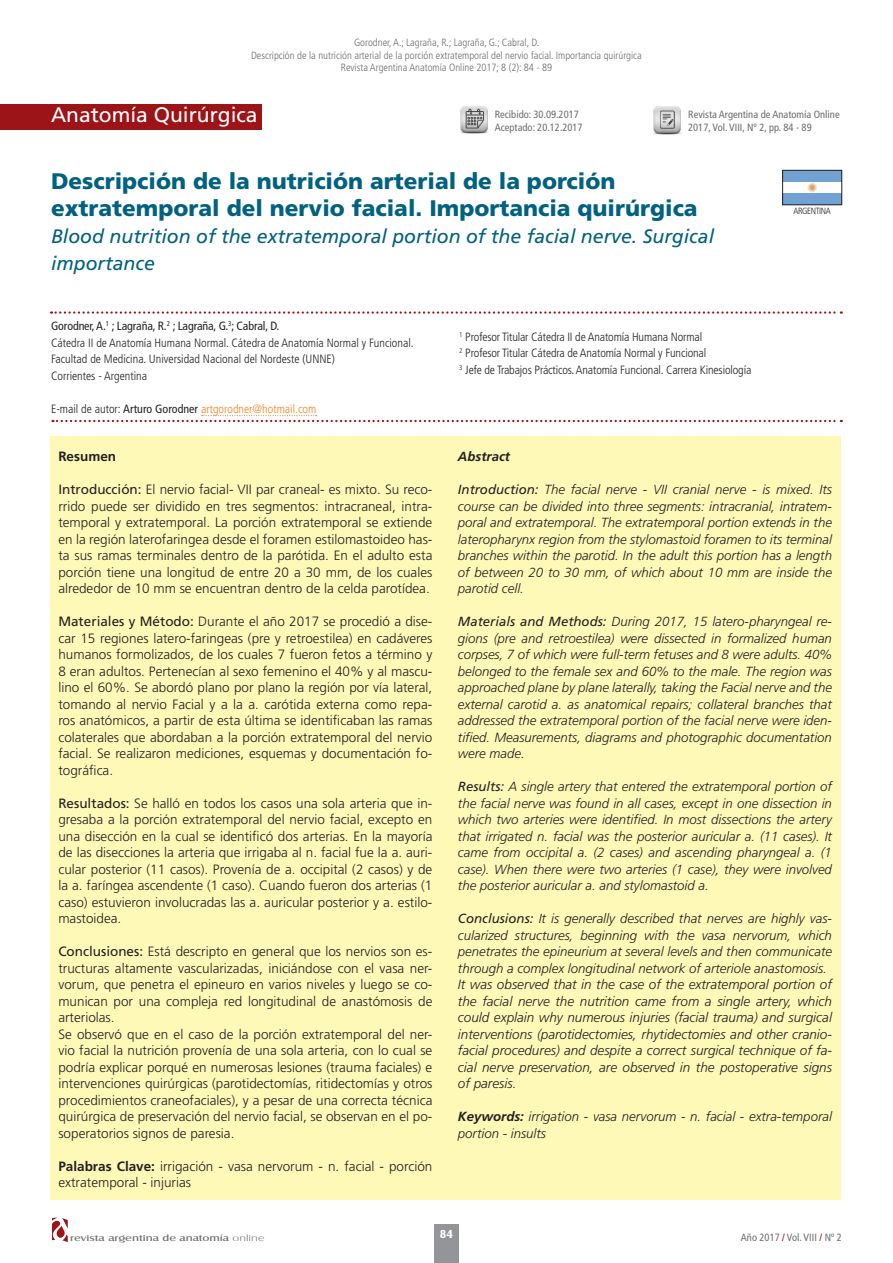
<style>
.page{position:relative;width:893px;height:1263px;background:#fff}
.page>*{position:absolute;margin:0;border:0;box-sizing:border-box;transform-origin:0 0}
.Titulo_principal_ESP{font:900 22.5px/27px "Frutiger LT Std";color:#006181}
.Titulo_Secciones{font:21px "Frutiger LT Std";color:#fff}
.Titulo_principal_ENG{font:italic 19.5px/27px "Frutiger LT Std";color:#006181}
.Resumen_ESP{font:300 13.5px/16.5px "Frutiger LT Std";color:#231f20;text-align:justify}
.Resumen_ING{font:italic 300 13.5px/16.5px "Frutiger LT Std";color:#231f20;text-align:justify}
.Resumen_ESP-2{font:700 13.5px "Frutiger LT Std";color:#231f20}
.Resumen_ING-2{font:italic 300 13.2px/16.5px "Frutiger LT Std";color:#231f20;text-align:justify}
.Resumen_ING-3{font:italic 700 13.2px "Frutiger LT Std";color:#231f20}
.Autores{font:300 condensed 12px "Frutiger LT Std";letter-spacing:-.01em;color:#231f20}
.Autores-2{font:300 condensed 12px "Frutiger LT Std";color:#f58220}
.Autores-3{font:condensed 12px "Frutiger LT Std";letter-spacing:-.01em;color:#231f20}
.Numero_de_pagina{font:700 12px "Castle T";color:#fff}
.t1{font:300 condensed 10.5px/12.6px "Frutiger LT Std";color:#6c6d70;text-align:center}
.Fechas{font:condensed 10.5px "Frutiger LT Std";color:#6c6d70}
.t2{font:9px "Castle T";color:#6c6d70;scale:1.4 1}
.Paises{font:300 condensed 9px "Frutiger LT Std";letter-spacing:-.04em;color:#231f20}
.s1{color:#231f20}
.s2{font-weight:400;color:#231f20}
.s3{font-weight:400}
.s4{font-weight:700}
.s5{font-family:"Castle T Ligh"}
.s6{color:#9c1418}
</style>
<div class="page">
<svg style="left:52px;top:1218px;width:16px;height:24px"></svg>
<div style="left:434px;top:1224px;width:24px;height:39px;background:#939598"></div>
<div style="left:0;top:104px;width:262px;height:25px;background:#9c1418"></div>
<div style="left:50px;top:436px;width:790px;height:763px;background:#fff9b8"></div>
<img style="left:460px;top:106px;width:28px;height:28px">
<img style="left:653px;top:106px;width:28px;height:29px">
<div style="left:783px;top:170px;width:59px;height:12px;background:#72a1d4"></div>
<div style="left:783px;top:193px;width:59px;height:12px;background:#72a1d4"></div>
<svg style="left:807px;top:183px;width:10px;height:9px"></svg>
<div style="left:782px;top:170px;width:60px;height:35px;border:1px solid #231f20"></div>
<svg style="left:51px;top:311px;width:791px;height:3px"></svg>
<svg style="left:53px;top:415px;width:789px;height:7px"></svg>
<p class="t1" style="left:251px;top:36px;width:392px">Gorodner, A.; Lagraña, R.; Lagraña, G.; Cabral, D.<br>Descripción de la nutrición arterial de la porción extratemporal del nervio facial. Importancia quirúrgica<br>Revista Argentina Anatomía Online 2017; 8 (2): 84 - 89</p>
<p class="Titulo_Secciones" style="left:51px;top:102px;width:208px">Anatomía Quirúrgica</p>
<p class="Fechas" style="left:495px;top:109px;width:86px">Recibido: 30.09.2017</p>
<p class="Fechas" style="left:495px;top:121px;width:89px">Aceptado: 20.12.2017</p>
<p class="Fechas" style="left:688px;top:109px;width:153px">Revista Argentina de Anatomía Online</p>
<p class="Fechas" style="left:688px;top:121px;width:125px">2017, Vol. VIII, Nº 2, pp. 84 - 89</p>
<p class="Titulo_principal_ESP" style="left:51px;top:168px;width:648px">Descripción de la nutrición arterial de la porción extratemporal del nervio facial. Importancia quirúrgica</p>
<p class="Titulo_principal_ENG" style="left:51px;top:223px;width:665px">Blood nutrition of the extratemporal portion of the facial nerve. Surgical importance</p>
<p class="Autores-3" style="left:51px;top:319px;width:230px">Gorodner, A.<sup>1</sup> ; Lagraña, R.<sup>2</sup> ; Lagraña, G.<sup>3</sup>; Cabral, D.</p>
<p class="Autores" style="left:51px;top:336px;width:364px">Cátedra II de Anatomía Humana Normal. Cátedra de Anatomía Normal y Funcional.</p>
<p class="Autores" style="left:51px;top:352px;width:285px">Facultad de Medicina. Universidad Nacional del Nordeste (UNNE)</p>
<p class="Autores" style="left:51px;top:369px;width:98px">Corrientes - Argentina</p>
<p class="Autores-2" style="left:51px;top:402px;width:267px"><span class="s1">E-mail de autor:</span> <span class="s2">Arturo Gorodner</span> artgorodner@hotmail.com</p>
<p class="Autores" style="left:459px;top:330px;width:244px"><sup>1</sup> Profesor Titular Cátedra II de Anatomía Humana Normal</p>
<p class="Autores" style="left:459px;top:346px;width:248px"><sup>2</sup> Profesor Titular Cátedra de Anatomía Normal y Funcional</p>
<p class="Autores" style="left:459px;top:363px;width:294px"><sup>3</sup> Jefe de Trabajos Prácticos. Anatomía Funcional. Carrera Kinesiología</p>
<p class="Paises" style="left:793px;top:205px;width:39px">ARGENTINA</p>
<p class="Resumen_ESP-2" style="left:58px;top:448px;width:59px">Resumen</p>
<p class="Resumen_ESP" style="left:58px;top:481px;width:375px"><span class="s3">Introducción:</span> El nervio facial- VII par craneal- es mixto. Su reco&shy;rrido puede ser dividido en tres segmentos: intracraneal, intra&shy;temporal y extratemporal. La porción extratemporal se extiende en la región laterofaringea desde el foramen estilomastoideo has&shy;ta sus ramas terminales dentro de la parótida. En el adulto esta porción tiene una longitud de entre 20 a 30 mm, de los cuales alrededor de 10 mm se encuentran dentro de la celda parotídea.</p>
<p class="Resumen_ESP" style="left:58px;top:613px;width:376px"><span class="s3">Materiales y Método:</span> Durante el año 2017 se procedió a dise&shy;car 15 regiones latero-faringeas (pre y retroestilea) en cadáveres humanos formolizados, de los cuales 7 fueron fetos a término y 8 eran adultos. Pertenecían al sexo femenino el 40% y al mascu&shy;lino el 60%. Se abordó plano por plano la región por vía lateral, tomando al nervio Facial y a la a. carótida externa como repa&shy;ros anatómicos, a partir de esta última se identificaban las ramas colaterales que abordaban a la porción extratemporal del nervio facial. Se realizaron mediciones, esquemas y documentación fo&shy;tográfica.</p>
<p class="Resumen_ESP" style="left:58px;top:795px;width:376px"><span class="s3">Resultados:</span> Se halló en todos los casos una sola arteria que in&shy;gresaba a la porción extratemporal del nervio facial, excepto en una disección en la cual se identificó dos arterias. En la mayoría de las disecciones la arteria que irrigaba al n. facial fue la a. auri&shy;cular posterior (11 casos). Provenía de a. occipital (2 casos) y de la a. faríngea ascendente (1 caso). Cuando fueron dos arterias (1 caso) estuvieron involucradas las a. auricular posterior y a. estilo&shy;mastoidea.</p>
<p class="Resumen_ESP" style="left:58px;top:943px;width:376px"><span class="s3">Conclusiones:</span> Está descripto en general que los nervios son es&shy;tructuras altamente vascularizadas, iniciándose con el vasa ner&shy;vorum, que penetra el epineuro en varios niveles y luego se co&shy;munican por una compleja red longitudinal de anastómosis de arteriolas.</p>
<p class="Resumen_ESP" style="left:58px;top:1026px;width:375px">Se observó que en el caso de la porción extratemporal del ner&shy;vio facial la nutrición provenía de una sola arteria, con lo cual se podría explicar porqué en numerosas lesiones (trauma faciales) e intervenciones quirúrgicas (parotidectomías, ritidectomías y otros procedimientos craneofaciales), y a pesar de una correcta técnica quirúrgica de preservación del nervio facial, se observan en el po&shy;soperatorios signos de paresia.</p>
<p class="Resumen_ESP" style="left:58px;top:1158px;width:375px"><span class="s4">Palabras Clave:</span> irrigación - vasa nervorum - n. facial - porción extratemporal - injurias</p>
<p class="Resumen_ING-3" style="left:458px;top:449px;width:54px">Abstract</p>
<p class="Resumen_ING-2" style="left:458px;top:481px;width:376px"><span class="s3">Introduction:</span> The facial nerve - VII cranial nerve - is mixed. Its course can be divided into three segments: intracranial, intratem&shy;poral and extratemporal. The extratemporal portion extends in the lateropharynx region from the stylomastoid foramen to its terminal branches within the parotid. In the adult this portion has a length of between 20 to 30 mm, of which about 10 mm are inside the parotid cell.</p>
<p class="Resumen_ING-2" style="left:458px;top:613px;width:376px"><span class="s3">Materials and Methods:</span> During 2017, 15 latero-pharyngeal re&shy;gions (pre and retroestilea) were dissected in formalized human corpses, 7 of which were full-term fetuses and 8 were adults. 40% belonged to the female sex and 60% to the male. The region was approached plane by plane laterally, taking the Facial nerve and the external carotid a. as anatomical repairs; collateral branches that addressed the extratemporal portion of the facial nerve were iden&shy;tified. Measurements, diagrams and photographic documentation were made.</p>
<p class="Resumen_ING-2" style="left:458px;top:778px;width:376px"><span class="s3">Results:</span> A single artery that entered the extratemporal portion of the facial nerve was found in all cases, except in one dissection in which two arteries were identified. In most dissections the artery that irrigated n. facial was the posterior auricular a. (11 cases). It came from occipital a. (2 cases) and ascending pharyngeal a. (1 case). When there were two arteries (1 case), they were involved the posterior auricular a. and stylomastoid a.</p>
<p class="Resumen_ING-2" style="left:458px;top:910px;width:376px"><span class="s3">Conclusions:</span> It is generally described that nerves are highly vas&shy;cularized structures, beginning with the vasa nervorum, which penetrates the epineurium at several levels and then communicate through a complex longitudinal network of arteriole anastomosis.</p>
<p class="Resumen_ING" style="left:458px;top:976px;width:376px">It was observed that in the case of the extratemporal portion of the facial nerve the nutrition came from a single artery, which could explain why numerous injuries (facial trauma) and surgical interventions (parotidectomies, rhytidectomies and other cranio&shy;facial procedures) and despite a correct surgical technique of fa&shy;cial nerve preservation, are observed in the postoperative signs of paresis.</p>
<p class="Resumen_ING-2" style="left:458px;top:1108px;width:375px"><span class="s4">Keywords:</span> irrigation - vasa nervorum - n. facial - extra-temporal portion - insults</p>
<p class="t2" style="left:70px;top:1234px;width:140px">revista argentina de anatomía <span class="s5">online</span></p>
<p class="Numero_de_pagina" style="left:440px;top:1227px;width:15px">84</p>
<p class="Fechas" style="left:741px;top:1231px;width:103px">Año 2017 <span class="s6">/</span> Vol. VIII <span class="s6">/</span> Nº 2</p>
</div>
